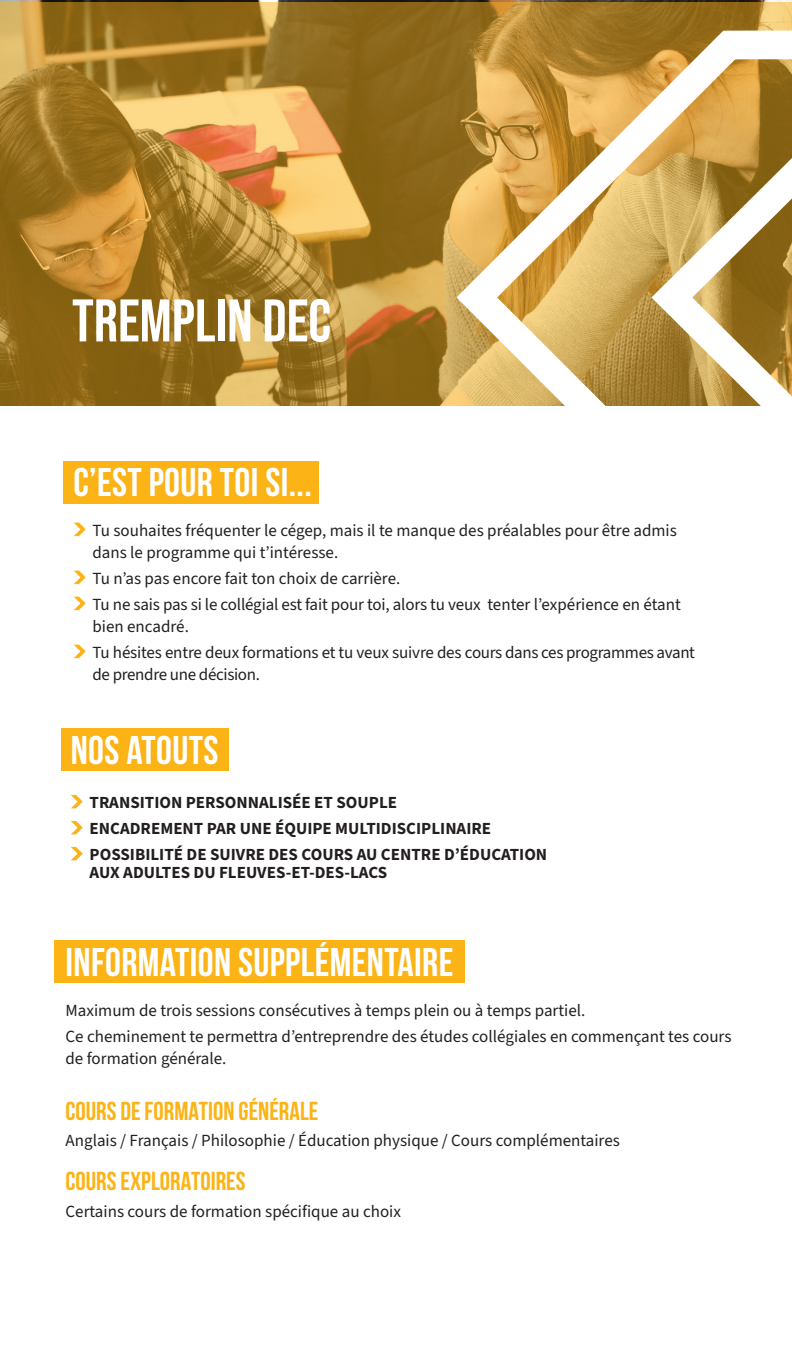
<style>
.page{position:relative;width:792px;height:1368px;background:#fff}
.page>*{position:absolute;margin:0;border:0;box-sizing:border-box;transform-origin:0 0}
.t1{font:700 60px "Bebas Neue Pro";color:#fff}
.t2{font:700 40px "Bebas Neue";letter-spacing:.01em;color:#fff}
.t3{font:700 26px "Bebas Neue";color:#fbb316}
.t4{font:17px/26px "Source Sans 3";color:#231f20}
.t5{font:700 17px/26px "Source Sans 3";color:#231f20}
.t6{font:17px "Source Sans 3";letter-spacing:-.02em;color:#231f20}
</style>
<div class="page">
<div style="left:64px;top:461px;width:255px;height:42px;background:#fbb316"></div>
<div style="left:54px;top:941px;width:411px;height:42px;background:#fbb316"></div>
<div style="left:62px;top:729px;width:167px;height:42px;background:#fbb316"></div>
<svg style="left:71px;top:795px;width:12px;height:13px"></svg>
<svg style="left:71px;top:821px;width:12px;height:13px"></svg>
<svg style="left:71px;top:847px;width:12px;height:13px"></svg>
<svg style="left:74px;top:523px;width:12px;height:13px"></svg>
<svg style="left:74px;top:571px;width:12px;height:13px"></svg>
<svg style="left:74px;top:597px;width:12px;height:13px"></svg>
<svg style="left:74px;top:645px;width:12px;height:13px"></svg>
<svg style="left:0;top:2px;width:792px;height:404px;background:#a77d2d"></svg>
<svg style="left:436px;top:16px;width:356px;height:390px"></svg>
<h1 class="t1" style="left:72px;top:286px;width:261px">TREMPLIN DEC</h1>
<h2 class="t2" style="left:74px;top:460px;width:240px">C’EST POUR TOI SI...</h2>
<p class="t4" style="left:92px;top:520px;width:586px;line-height:22px">Tu souhaites fréquenter le cégep, mais il te manque des préalables pour être admis dans le programme qui t’intéresse.</p>
<p class="t4" style="left:92px;top:566px;width:590px">Tu n’as pas encore fait ton choix de carrière.<br>Tu ne sais pas si le collégial est fait pour toi, alors tu veux tenter l’expérience en étant</p>
<p class="t4" style="left:92px;top:614px;width:604px">bien encadré.<br>Tu hésites entre deux formations et tu veux suivre des cours dans ces programmes avant</p>
<p class="t6" style="left:92px;top:664px;width:169px">de prendre une décision.</p>
<h2 class="t2" style="left:71px;top:729px;width:149px">NOS ATOUTS</h2>
<p class="t5" style="left:90px;top:790px;width:459px">TRANSITION PERSONNALISÉE ET SOUPLE<br>ENCADREMENT PAR UNE ÉQUIPE MULTIDISCIPLINAIRE<br>POSSIBILITÉ DE SUIVRE DES COURS AU CENTRE D’ÉDUCATION</p>
<p class="t5" style="left:90px;top:860px;width:299px">AUX ADULTES DU FLEUVES-ET-DES-LACS</p>
<h2 class="t2" style="left:66px;top:940px;width:389px">INFORMATION SUPPLÉMENTAIRE</h2>
<p class="t4" style="left:66px;top:997px;width:668px">Maximum de trois sessions consécutives à temps plein ou à temps partiel.<br>Ce cheminement te permettra d’entreprendre des études collégiales en commençant tes cours</p>
<p class="t4" style="left:66px;top:1045px;width:162px">de formation générale.</p>
<h3 class="t3" style="left:66px;top:1097px;width:254px">COURS DE FORMATION GÉNÉRALE</h3>
<p class="t4" style="left:66px;top:1128px;width:556px">Anglais / Français / Philosophie / Éducation physique / Cours complémentaires</p>
<h3 class="t3" style="left:66px;top:1167px;width:181px">COURS EXPLORATOIRES</h3>
<p class="t4" style="left:66px;top:1198px;width:337px">Certains cours de formation spécifique au choix</p>
</div>
